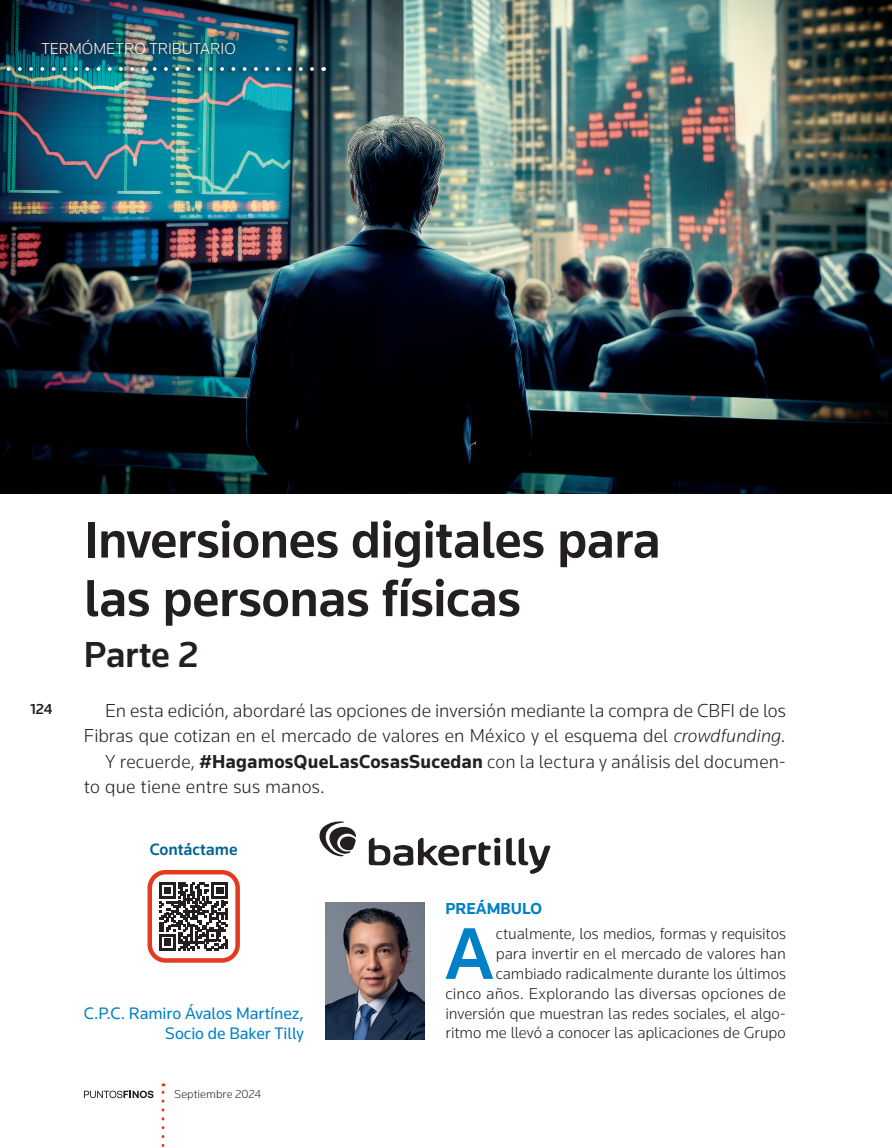
<style>
.page{position:relative;width:892px;height:1148px;background:#fff}
.page>*{position:absolute;margin:0;border:0;box-sizing:border-box;transform-origin:0 0}
.a_capitular{font:500 75.9px "Knowledge";color:#0081c7}
.Titulo{font:500 54px/58.5px "Knowledge";letter-spacing:-.015em;color:#231f20}
.a_titulo_sub{font:500 37.5px "Knowledge";letter-spacing:-.01em;color:#231f20}
.a_sumario{font:300 19.5px/25.5px "Knowledge";letter-spacing:.005em;color:#231f20;text-align:right}
.a_autor{font:17.25px/20.7px "Knowledge";letter-spacing:-.005em;color:#0081c7;text-align:right}
.a_th{font:500 17.1px "Knowledge";letter-spacing:-.005em;color:#006494}
.a_capitular-2{font:300 16.5px/19.8px "Knowledge";letter-spacing:-.005em;color:#231f20;text-align:right}
.Cabezal_seccion{font:300 16.5px "Knowledge";color:#fff}
.a_titulo_rubrica{font:700 16.5px "Knowledge";color:#0081c7}
.t1{font:500 15px "Knowledge";color:#231f20}
.t2{font:300 12px "Knowledge";letter-spacing:.01em;color:#231f20}
.s1{font-style:italic}
.s2{font-weight:700}
</style>
<div class="page">
<img style="left:0;top:0;width:892px;height:493px">
<img style="left:325px;top:902px;width:100px;height:137px">
<svg style="left:159px;top:882px;width:69px;height:68px"></svg>
<div style="left:147px;top:869px;width:93px;height:93px;border:4px solid #e43b20;border-radius:16px"></div>
<svg style="left:319px;top:821px;width:37px;height:35px"></svg>
<svg style="left:506px;top:837px;width:45px;height:37px"></svg>
<svg style="left:369px;top:837px;width:131px;height:29px"></svg>
<svg style="left:84px;top:1090px;width:69px;height:8px"></svg>
<svg style="left:161px;top:1083px;width:3px;height:64px"></svg>
<img style="left:33px;top:36px;width:202px;height:23px">
<img style="left:0;top:63px;width:325px;height:13px">
<svg style="left:0;top:67px;width:312px;height:4px"></svg>
<p class="Cabezal_seccion" style="left:41px;top:38px;width:196px">TERMÓMETRO TRIBUTARIO</p>
<p class="t1" style="left:31px;top:699px;width:23px">124</p>
<p class="Titulo" style="left:84px;top:509px;width:578px">Inversiones digitales para las personas físicas</p>
<p class="a_titulo_sub" style="left:84px;top:631px;width:116px">Parte 2</p>
<p class="a_sumario" style="left:84px;top:697px;width:703px">En esta edición, abordaré las opciones de inversión mediante la compra de CBFI de los<br>Fibras que cotizan en el mercado de valores en México y el esquema del <span class="s1">crowdfunding.</span></p>
<p class="a_sumario" style="left:84px;top:748px;width:703px;text-align:left;text-indent:21px">Y recuerde, <span class="s2">#HagamosQueLasCosasSucedan</span> con la lectura y análisis del documen&shy;to que tiene entre sus manos.</p>
<p class="a_th" style="left:150px;top:838px;width:89px">Contáctame</p>
<p class="a_autor" style="left:84px;top:1002px;width:221px">C.P.C. Ramiro Ávalos Martínez,<br>Socio de Baker Tilly</p>
<p class="t2" style="left:174px;top:1086px;width:88px">Septiembre 2024</p>
<p class="a_titulo_rubrica" style="left:445px;top:898px;width:98px">PREÁMBULO</p>
<p class="a_capitular" style="left:445px;top:906px;width:50px">A</p>
<p class="a_capitular-2" style="left:445px;top:923px;width:342px">ctualmente, los medios, formas y requisitos<br>para invertir en el mercado de valores han cambiado radicalmente durante los últimos<br>cinco años. Explorando las diversas opciones de inversión que muestran las redes sociales, el algo&shy;ritmo me llevó a conocer las aplicaciones de Grupo</p>
</div>
